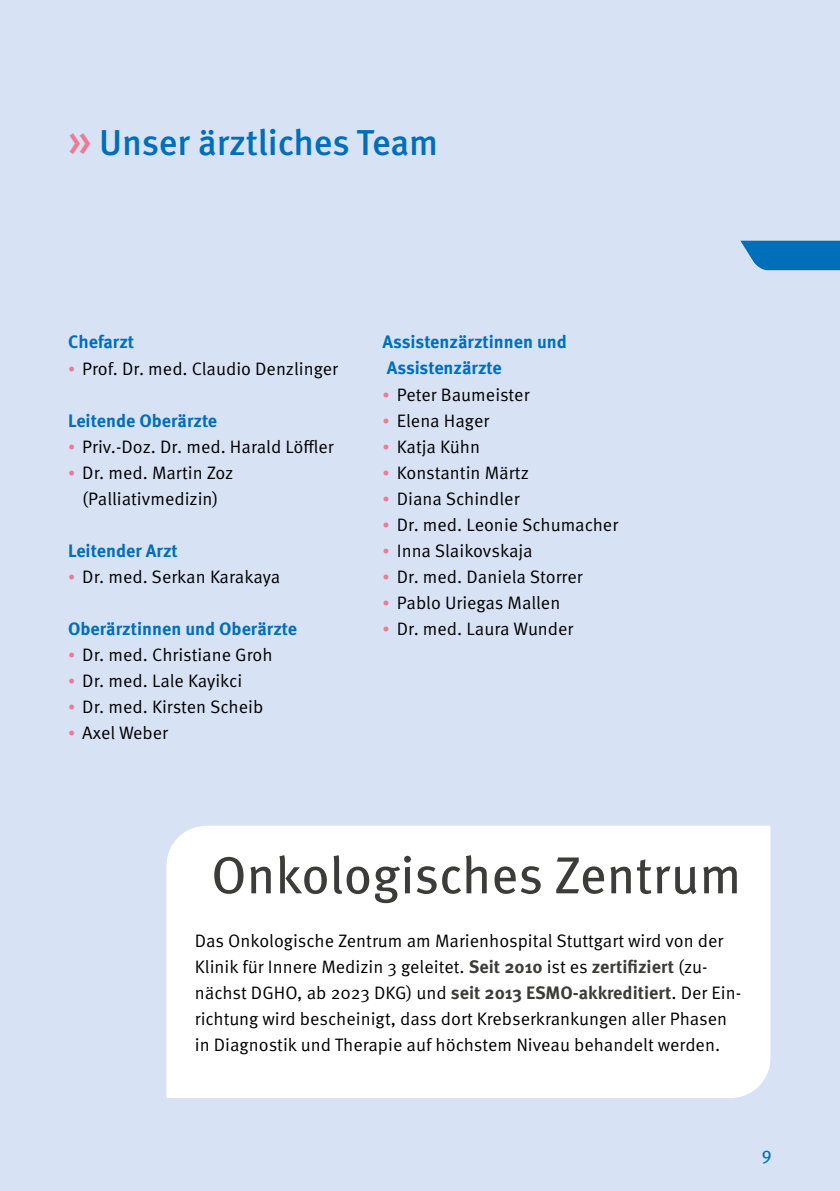
<style>
.page{position:relative;width:840px;height:1191px;background:#fff}
.page>*{position:absolute;margin:0;border:0;box-sizing:border-box;transform-origin:0 0}
.t1{font:52px "Meta Pro";color:#3c3c3b}
.t2{font:500 36px "Meta Pro";letter-spacing:-.005em;color:#006fb9}
.t3{font:18px/26px "Meta Pro";color:#000}
.t4{font:700 18px/26px "Meta Pro";color:#006fb9}
.t5{font:18px "Meta Pro";color:#006fb9}
.s1{font-size:46px;color:#ef7a97}
.s2{font-size:14px;color:#ef7a97}
.s3{font-weight:700;color:#3c3c3b}
</style>
<div class="page">
<div style="left:0;top:0;width:839px;height:1191px;background:#d8e2f5"></div>
<div style="left:166px;top:826px;width:604px;height:272px;background:#fff"></div>
<svg style="left:740px;top:241px;width:99px;height:29px;background:#167abf"></svg>
<h2 class="t2" style="left:68px;top:120px;width:371px"><span class="s1">»</span> Unser ärztliches Team</h2>
<p class="t4" style="left:68px;top:329px;width:68px">Chefarzt</p>
<p class="t3" style="left:68px;top:355px;width:271px"><span class="s2">•</span> Prof. Dr. med. Claudio Denzlinger</p>
<p class="t4" style="left:68px;top:407px;width:151px">Leitende Oberärzte</p>
<p class="t3" style="left:68px;top:433px;width:267px"><span class="s2">•</span> Priv.-Doz. Dr. med. Harald Löffler</p>
<p class="t3" style="left:68px;top:459px;width:167px;text-align:center"><span class="s2">•</span> Dr. med. Martin Zoz (Palliativmedizin)</p>
<p class="t4" style="left:68px;top:537px;width:111px">Leitender Arzt</p>
<p class="t3" style="left:68px;top:563px;width:214px"><span class="s2">•</span> Dr. med. Serkan Karakaya</p>
<p class="t4" style="left:68px;top:615px;width:230px">Oberärztinnen und Oberärzte</p>
<p class="t3" style="left:68px;top:641px;width:206px"><span class="s2">•</span> Dr. med. Christiane Groh</p>
<p class="t3" style="left:68px;top:667px;width:176px"><span class="s2">•</span> Dr. med. Lale Kayikci</p>
<p class="t3" style="left:68px;top:693px;width:197px"><span class="s2">•</span> Dr. med. Kirsten Scheib</p>
<p class="t3" style="left:68px;top:719px;width:101px"><span class="s2">•</span> Axel Weber</p>
<p class="t4" style="left:382px;top:329px;width:186px">Assistenzärztinnen und<br>Assistenzärzte</p>
<p class="t3" style="left:382px;top:381px;width:148px"><span class="s2">•</span> Peter Baumeister</p>
<p class="t3" style="left:382px;top:407px;width:108px"><span class="s2">•</span> Elena Hager</p>
<p class="t3" style="left:382px;top:433px;width:99px"><span class="s2">•</span> Katja Kühn</p>
<p class="t3" style="left:382px;top:459px;width:148px"><span class="s2">•</span> Konstantin Märtz</p>
<p class="t3" style="left:382px;top:485px;width:138px"><span class="s2">•</span> Diana Schindler</p>
<p class="t3" style="left:382px;top:511px;width:237px"><span class="s2">•</span> Dr. med. Leonie Schumacher</p>
<p class="t3" style="left:382px;top:537px;width:151px"><span class="s2">•</span> Inna Slaikovskaja</p>
<p class="t3" style="left:382px;top:563px;width:201px"><span class="s2">•</span> Dr. med. Daniela Storrer</p>
<p class="t3" style="left:382px;top:589px;width:179px"><span class="s2">•</span> Pablo Uriegas Mallen</p>
<p class="t3" style="left:382px;top:615px;width:192px"><span class="s2">•</span> Dr. med. Laura Wunder</p>
<h1 class="t1" style="left:211px;top:843px;width:531px">Onkologisches Zentrum</h1>
<p class="t3" style="left:195px;top:927px;width:547px">Das Onkologische Zentrum am Marienhospital Stuttgart wird von der Klinik für Innere Medizin 3 geleitet. <span class="s3">Seit 2010</span> ist es <span class="s3">zertifiziert</span> (zu&shy;nächst DGHO, ab 2023 DKG) und <span class="s3">seit 2013 ESMO-akkreditiert</span>. Der Ein&shy;richtung wird bescheinigt, dass dort Krebserkrankungen aller Phasen in Diagnostik und Therapie auf höchstem Niveau behandelt werden.</p>
<p class="t5" style="left:761px;top:1142px;width:12px">9</p>
</div>
